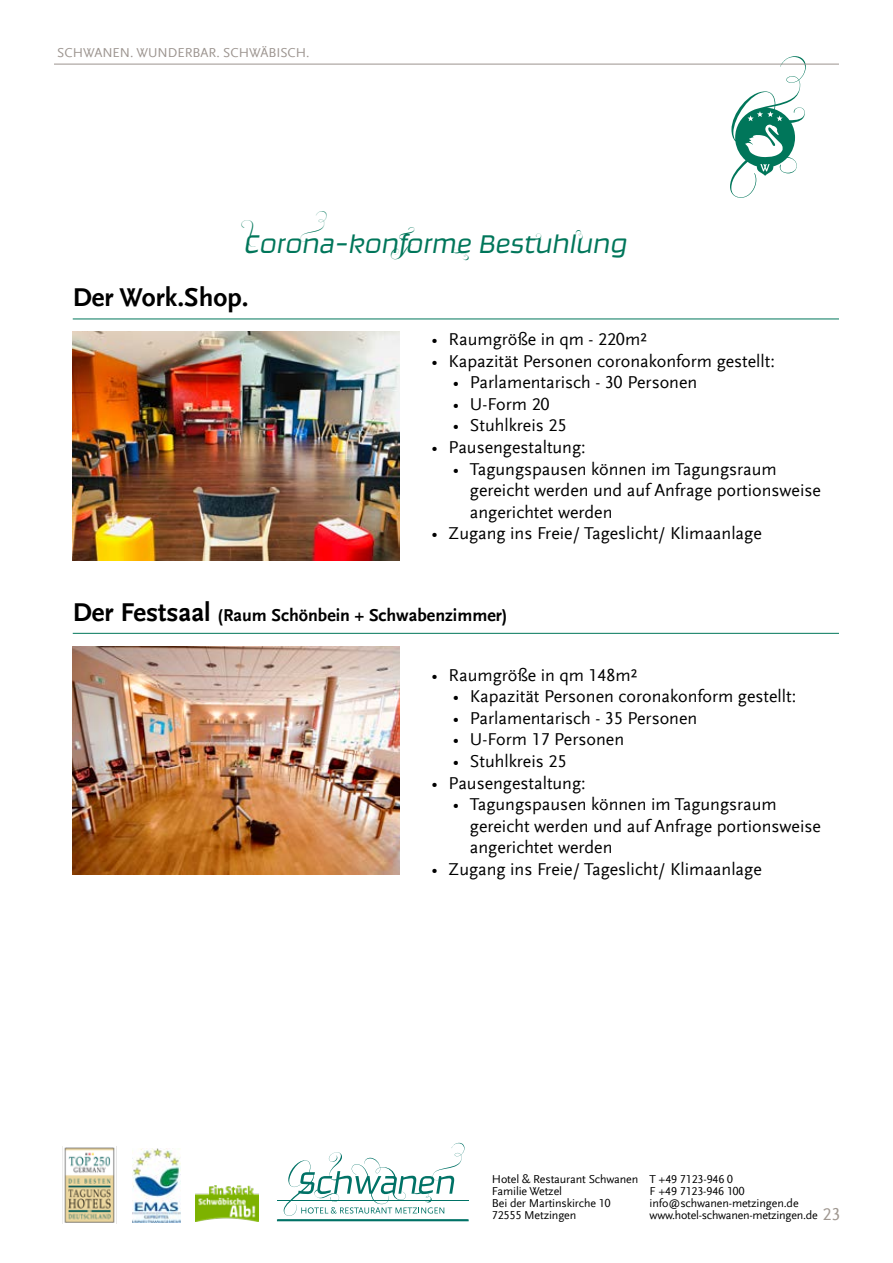
<style>
.page{position:relative;width:893px;height:1263px;background:#fff}
.page>*{position:absolute;margin:0;border:0;box-sizing:border-box;transform-origin:0 0}
.t1{font:italic 300 30px "Ginger Pro";color:#00765a}
.t2{font:700 27px "Scala Sans Offc";color:#000}
.t3{font:18px/21.6px "Scala Sans Offc";color:#000}
.t4{font:700 18px "Scala Sans Offc";color:#000}
.t5{font:18px "Scala Sans Offc";color:#a09891}
.t6{font:13.5px "Scala Sans Offc";color:#9c948f}
.t7{font:12px/12px "Scala Sans Offc";letter-spacing:-.01em;color:#000}
.s1{font-size:27px}
</style>
<div class="page">
<hr style="left:277px;top:1200px;width:191px;height:1px;background:#007266">
<svg style="left:284px;top:1143px;width:180px;height:73px"></svg>
<img style="left:62px;top:1146px;width:76px;height:78px">
<div style="left:277px;top:1219px;width:192px;height:2px;border:2px solid #007266"></div>
<img style="left:133px;top:1148px;width:48px;height:74px">
<img style="left:195px;top:1185px;width:64px;height:36px">
<svg style="left:730px;top:56px;width:76px;height:142px"></svg>
<hr style="left:54px;top:64px;width:785px;height:1px;background:#9c948f">
<img style="left:73px;top:332px;width:327px;height:229px">
<hr style="left:73px;top:319px;width:766px;height:1px;background:#00765a">
<img style="left:73px;top:646px;width:327px;height:229px">
<hr style="left:73px;top:633px;width:766px;height:1px;background:#00765a">
<p class="t6" style="left:57px;top:46px;width:254px">SCHWANEN. WUNDERBAR. SCHWÄBISCH.</p>
<h1 class="t1" style="left:244px;top:225px;width:385px">Corona-konforme Bestuhlung</h1>
<h2 class="t2" style="left:73px;top:282px;width:177px">Der Work.Shop.</h2>
<p class="t3" style="left:432px;top:329px;width:217px">• Raumgröße in qm - 220m²</p>
<p class="t3" style="left:432px;top:350px;width:345px">• Kapazität Personen coronakonform gestellt:</p>
<p class="t3" style="left:453px;top:372px;width:246px">• Parlamentarisch - 30 Personen</p>
<p class="t3" style="left:453px;top:393px;width:98px">• U-Form 20</p>
<p class="t3" style="left:453px;top:415px;width:115px">• Stuhlkreis 25</p>
<p class="t3" style="left:432px;top:437px;width:156px">• Pausengestaltung:</p>
<p class="t3" style="left:470px;top:458px;width:353px;text-indent:-17px">• Tagungspausen können im Tagungsraum gereicht werden und auf Anfrage portionsweise angerichtet werden</p>
<p class="t3" style="left:432px;top:523px;width:332px">• Zugang ins Freie/ Tageslicht/ Klimaanlage</p>
<p class="t4" style="left:73px;top:605px;width:436px"><span class="s1">Der Festsaal</span> (Raum Schönbein + Schwabenzimmer)</p>
<p class="t3" style="left:432px;top:664px;width:207px">• Raumgröße in qm 148m²</p>
<p class="t3" style="left:453px;top:686px;width:345px">• Kapazität Personen coronakonform gestellt:</p>
<p class="t3" style="left:453px;top:707px;width:246px">• Parlamentarisch - 35 Personen</p>
<p class="t3" style="left:453px;top:729px;width:173px">• U-Form 17 Personen</p>
<p class="t3" style="left:453px;top:751px;width:115px">• Stuhlkreis 25</p>
<p class="t3" style="left:432px;top:772px;width:156px">• Pausengestaltung:</p>
<p class="t3" style="left:470px;top:794px;width:353px;text-indent:-17px">• Tagungspausen können im Tagungsraum gereicht werden und auf Anfrage portionsweise angerichtet werden</p>
<p class="t3" style="left:432px;top:859px;width:332px">• Zugang ins Freie/ Tageslicht/ Klimaanlage</p>
<p class="t7" style="left:492px;top:1173px;width:148px">Hotel &amp; Restaurant Schwanen<br>Familie Wetzel<br>Bei der Martinskirche 10<br>72555 Metzingen</p>
<p class="t7" style="left:650px;top:1173px;width:170px">T +49 7123-946 0<br>F +49 7123-946 100 info@schwanen-metzingen.de www.hotel-schwanen-metzingen.de</p>
<p class="t5" style="left:822px;top:1204px;width:19px">23</p>
</div>
